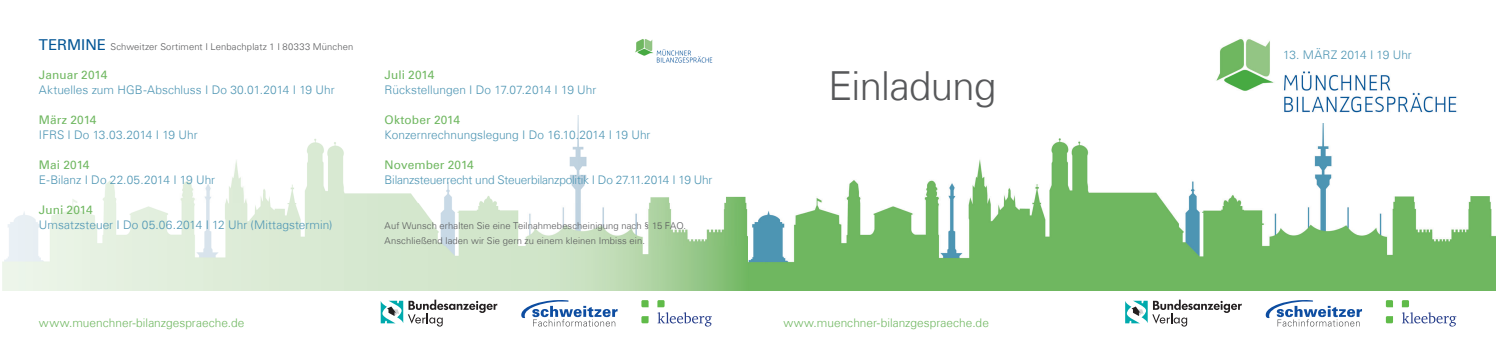
<style>
.page{position:relative;width:1496px;height:355px;background:#fff}
.page>*{position:absolute;margin:0;border:0;box-sizing:border-box;transform-origin:0 0}
.t1{font:300 40px "Univers Com 45";letter-spacing:-.015em;color:#57585a}
.t2{font:300 11.88px "Univers Com 45";color:#4d95b3}
.t3{font:300 11.88px "Univers Com 45";letter-spacing:.005em;color:#6fb760}
.t4{font:11.88px "Univers Com 55 Roman";letter-spacing:.005em;color:#6fb760}
.t5{font:300 11.88px "Univers Com 45";letter-spacing:-.02em;color:#4d95b3}
.t6{font:300 9.38px/15px "Univers Com 45";letter-spacing:.01em;color:#57585a}
.s1{font-family:"Univers Com 55 Roman";font-weight:400;font-size:15px;color:#035595}
</style>
<div class="page">
<img style="left:2px;top:116px;width:1493px;height:174px">
<img style="left:635px;top:39px;width:78px;height:24px">
<img style="left:1210px;top:39px;width:257px;height:83px">
<svg style="left:1265px;top:300px;width:96px;height:26px"></svg>
<svg style="left:1125px;top:299px;width:116px;height:27px"></svg>
<svg style="left:1385px;top:300px;width:71px;height:26px"></svg>
<svg style="left:521px;top:300px;width:96px;height:26px"></svg>
<svg style="left:381px;top:299px;width:116px;height:27px"></svg>
<svg style="left:641px;top:300px;width:71px;height:26px"></svg>
<p class="t6" style="left:39px;top:39px;width:316px"><span class="s1">TERMINE</span> Schweitzer Sortiment I Lenbachplatz 1 I 80333 München</p>
<p class="t4" style="left:39px;top:67px;width:70px">Januar 2014</p>
<p class="t2" style="left:39px;top:82px;width:297px">Aktuelles zum HGB-Abschluss I Do 30.01.2014 I 19 Uhr</p>
<p class="t4" style="left:39px;top:112px;width:59px">März 2014</p>
<p class="t2" style="left:39px;top:127px;width:160px">IFRS I Do 13.03.2014 I 19 Uhr</p>
<p class="t4" style="left:39px;top:157px;width:52px">Mai 2014</p>
<p class="t2" style="left:39px;top:172px;width:178px">E-Bilanz I Do 22.05.2014 I 19 Uhr</p>
<p class="t4" style="left:39px;top:202px;width:55px">Juni 2014</p>
<p class="t2" style="left:39px;top:217px;width:295px">Umsatzsteuer I Do 05.06.2014 I 12 Uhr (Mittagstermin)</p>
<p class="t4" style="left:384px;top:67px;width:51px">Juli 2014</p>
<p class="t2" style="left:384px;top:82px;width:213px">Rückstellungen I Do 17.07.2014 I 19 Uhr</p>
<p class="t4" style="left:384px;top:112px;width:77px">Oktober 2014</p>
<p class="t2" style="left:384px;top:127px;width:267px">Konzernrechnungslegung I Do 16.10.2014 I 19 Uhr</p>
<p class="t4" style="left:384px;top:157px;width:91px">November 2014</p>
<p class="t5" style="left:384px;top:172px;width:329px">Bilanzsteuerrecht und Steuerbilanzpolitik I Do 27.11.2014 I 19 Uhr</p>
<p class="t6" style="left:384px;top:218px;width:303px">Auf Wunsch erhalten Sie eine Teilnahmebescheinigung nach § 15 FAO.<br>Anschließend laden wir Sie gern zu einem kleinen Imbiss ein.</p>
<h1 class="t1" style="left:828px;top:61px;width:170px">Einladung</h1>
<p class="t3" style="left:39px;top:315px;width:207px">www.muenchner-bilanzgespraeche.de</p>
<p class="t3" style="left:783px;top:315px;width:207px">www.muenchner-bilanzgespraeche.de</p>
<p class="t2" style="left:1283px;top:48px;width:130px">13. MÄRZ 2014 I 19 Uhr</p>
</div>
